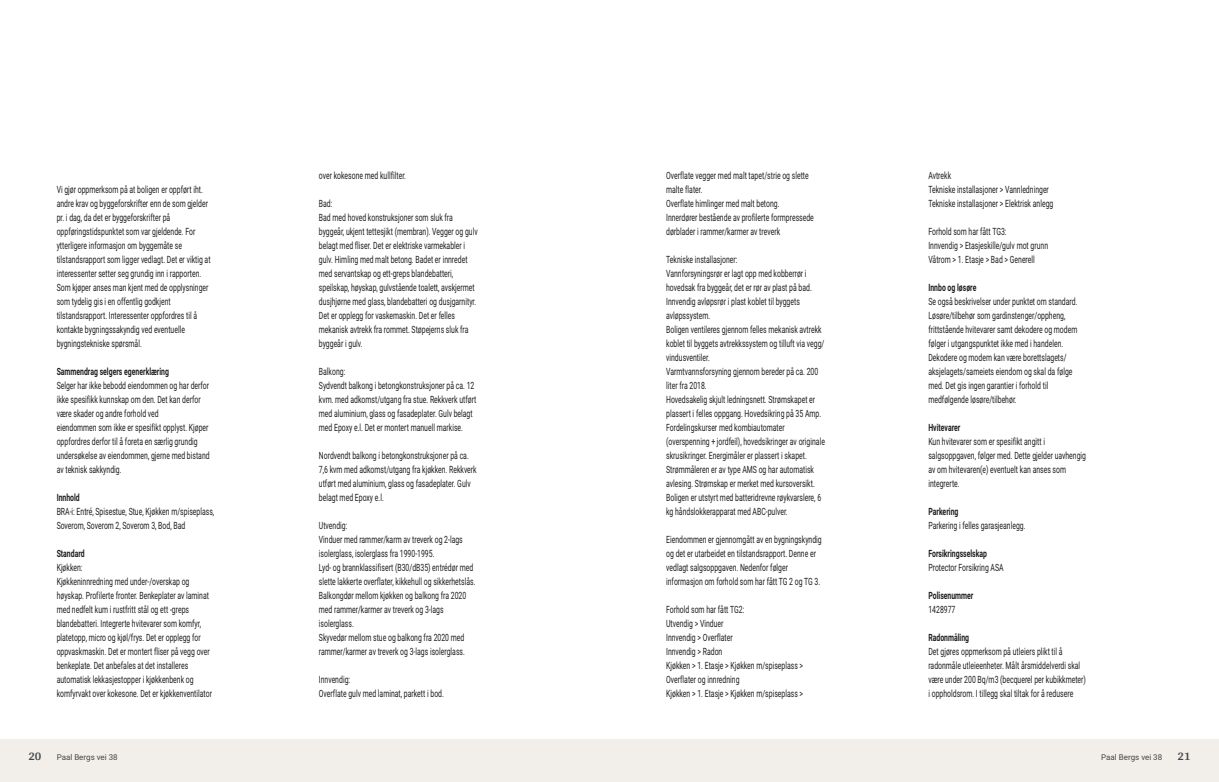
<style>
.page{position:relative;width:1219px;height:782px;background:#fff}
.page>*{position:absolute;margin:0;border:0;box-sizing:border-box;transform-origin:0 0}
.t1{font:700 12px "Arya";color:#414749}
.t2{font:10px/14px "Roboto Vitec";color:#1d1d1b;scale:.69 1}
.t3{font:700 10px "Roboto Vitec";color:#1d1d1b;scale:.69 1}
.t4{font:8px "Roboto Vitec";color:#414749}
</style>
<div class="page">
<div style="left:0;top:739px;width:612px;height:42px;background:#f2eeea"></div>
<div style="left:607px;top:739px;width:612px;height:42px;background:#f2eeea"></div>
<p class="t2" style="left:57px;top:181px;width:225px">Vi gjør oppmerksom på at boligen er oppført iht. andre krav og byggeforskrifter enn de som gjelder pr. i dag, da det er byggeforskrifter på oppføringstidspunktet som var gjeldende. For ytterligere informasjon om byggemåte se tilstandsrapport som ligger vedlagt. Det er viktig at interessenter setter seg grundig inn i rapporten.<br>Som kjøper anses man kjent med de opplysninger som tydelig gis i en offentlig godkjent tilstandsrapport. Interessenter oppfordres til å kontakte bygningssakyndig ved eventuelle bygningstekniske spørsmål.</p>
<p class="t3" style="left:57px;top:364px;width:164px">Sammendrag selgers egenerklæring</p>
<p class="t2" style="left:57px;top:377px;width:223px">Selger har ikke bebodd eiendommen og har derfor ikke spesifikk kunnskap om den. Det kan derfor være skader og andre forhold ved<br>eiendommen som ikke er spesifikt opplyst. Kjøper oppfordres derfor til å foreta en særlig grundig undersøkelse av eiendommen, gjerne med bistand av teknisk sakkyndig.</p>
<p class="t3" style="left:57px;top:490px;width:35px">Innhold</p>
<p class="t2" style="left:57px;top:503px;width:230px">BRA‑i: Entré, Spisestue, Stue, Kjøkken m/ spiseplass,<br>Soverom, Soverom 2, Soverom 3, Bod, Bad</p>
<p class="t3" style="left:57px;top:546px;width:42px">Standard</p>
<p class="t2" style="left:57px;top:559px;width:227px">Kjøkken:<br>Kjøkkeninnredning med under‑/ overskap og høyskap. Profilerte fronter. Benkeplater av laminat med nedfelt kum i rustfritt stål og ett ‑greps blandebatteri. Integrerte hvitevarer som komfyr, platetopp, micro og kjøl/ frys. Det er opplegg for oppvaskmaskin. Det er montert fliser på vegg over benkeplate. Det anbefales at det installeres automatisk lekkasjestopper i kjøkkenbenk og komfyrvakt over kokesone. Det er kjøkkenventilator</p>
<p class="t1" style="left:28px;top:749px;width:15px">20</p>
<p class="t4" style="left:57px;top:751px;width:63px">Paal Bergs vei 38</p>
<p class="t2" style="left:319px;top:167px;width:128px">over kokesone med kullfilter.</p>
<p class="t2" style="left:319px;top:195px;width:232px">Bad:<br>Bad med hoved konstruksjoner som sluk fra byggeår, ukjent tettesjikt (membran). Vegger og gulv belagt med fliser. Det er elektriske varmekabler i gulv. Himling med malt betong. Badet er innredet med servantskap og ett‑greps blandebatteri, speilskap, høyskap, gulvstående toalett, avskjermet dusjhjørne med glass, blandebatteri og dusjgarnityr.<br>Det er opplegg for vaskemaskin. Det er felles mekanisk avtrekk fra rommet. Støpejerns sluk fra byggeår i gulv.</p>
<p class="t2" style="left:319px;top:363px;width:230px">Balkong:<br>Sydvendt balkong i betongkonstruksjoner på ca. 12 kvm. med adkomst/ utgang fra stue. Rekkverk utført med aluminium, glass og fasadeplater. Gulv belagt med Epoxy e.l. Det er montert manuell markise.</p>
<p class="t2" style="left:319px;top:447px;width:230px">Nordvendt balkong i betongkonstruksjoner på ca.<br>7,6 kvm med adkomst/ utgang fra kjøkken. Rekkverk utført med aluminium, glass og fasadeplater. Gulv belagt med Epoxy e.l.</p>
<p class="t2" style="left:319px;top:517px;width:228px">Utvendig:<br>Vinduer med rammer/ karm av treverk og 2‑lags isolerglass, isolerglass fra 1990‑1995.<br>Lyd‑ og brannklassifisert (B30/ dB35) entrédør med slette lakkerte overflater, kikkehull og sikkerhetslås.<br>Balkongdør mellom kjøkken og balkong fra 2020 med rammer/ karmer av treverk og 3‑lags isolerglass.<br>Skyvedør mellom stue og balkong fra 2020 med rammer/ karmer av treverk og 3‑lags isolerglass.</p>
<p class="t2" style="left:319px;top:671px;width:183px">Innvendig:<br>Overflate gulv med laminat, parkett i bod.</p>
<p class="t2" style="left:666px;top:167px;width:216px">Overflate vegger med malt tapet/ strie og slette malte flater.<br>Overflate himlinger med malt betong.<br>Innerdører bestående av profilerte formpressede dørblader i rammer/ karmer av treverk</p>
<p class="t2" style="left:666px;top:251px;width:232px">Tekniske installasjoner:<br>Vannforsyningsrør er lagt opp med kobberrør i hovedsak fra byggeår, det er rør av plast på bad.<br>Innvendig avløpsrør i plast koblet til byggets avløpssystem.<br>Boligen ventileres gjennom felles mekanisk avtrekk koblet til byggets avtrekkssystem og tilluft via vegg/ vindusventiler.<br>Varmtvannsforsyning gjennom bereder på ca. 200 liter fra 2018.<br>Hovedsakelig skjult ledningsnett. Strømskapet er plassert i felles oppgang. Hovedsikring på 35 Amp.<br>Fordelingskurser med kombiautomater (overspenning + jordfeil), hovedsikringer av originale skrusikringer. Energimåler er plassert i skapet.<br>Strømmåleren er av type AMS og har automatisk avlesing. Strømskap er merket med kursoversikt.<br>Boligen er utstyrt med batteridrevne røykvarslere, 6 kg håndslokkerapparat med ABC‑pulver.</p>
<p class="t2" style="left:666px;top:531px;width:227px">Eiendommen er gjennomgått av en bygningskyndig og det er utarbeidet en tilstandsrapport. Denne er vedlagt salgsoppgaven. Nedenfor følger informasjon om forhold som har fått TG 2 og TG 3.</p>
<p class="t2" style="left:666px;top:601px;width:200px">Forhold som har fått TG2:<br>Utvendig &gt; Vinduer<br>Innvendig &gt; Overflater<br>Innvendig &gt; Radon<br>Kjøkken &gt; 1. Etasje &gt; Kjøkken m/ spiseplass &gt;<br>Overflater og innredning<br>Kjøkken &gt; 1. Etasje &gt; Kjøkken m/ spiseplass &gt;</p>
<p class="t2" style="left:928px;top:167px;width:183px">Avtrekk<br>Tekniske installasjoner &gt; Vannledninger<br>Tekniske installasjoner &gt; Elektrisk anlegg</p>
<p class="t2" style="left:928px;top:223px;width:175px">Forhold som har fått TG3:<br>Innvendig &gt; Etasjeskille/ gulv mot grunn<br>Våtrom &gt; 1. Etasje &gt; Bad &gt; Generell</p>
<p class="t3" style="left:928px;top:280px;width:71px">Innbo og løsøre</p>
<p class="t2" style="left:928px;top:293px;width:218px">Se også beskrivelser under punktet om standard.<br>Løsøre/ tilbehør som gardinstenger/ oppheng, frittstående hvitevarer samt dekodere og modem følger i utgangspunktet ikke med i handelen.<br>Dekodere og modem kan være borettslagets/ aksjelagets/ sameiets eiendom og skal da følge med. Det gis ingen garantier i forhold til medfølgende løsøre/ tilbehør.</p>
<p class="t3" style="left:928px;top:420px;width:48px">Hvitevarer</p>
<p class="t2" style="left:928px;top:433px;width:230px">Kun hvitevarer som er spesifikt angitt i salgsoppgaven, følger med. Dette gjelder uavhengig av om hvitevaren(e) eventuelt kan anses som integrerte.</p>
<p class="t3" style="left:928px;top:504px;width:45px">Parkering</p>
<p class="t2" style="left:928px;top:517px;width:142px">Parkering i felles garasjeanlegg.</p>
<p class="t3" style="left:928px;top:546px;width:86px">Forsikringsselskap</p>
<p class="t2" style="left:928px;top:559px;width:111px">Protector Forsikring ASA</p>
<p class="t3" style="left:928px;top:588px;width:67px">Polisenummer</p>
<p class="t2" style="left:928px;top:601px;width:41px">1428977</p>
<p class="t3" style="left:928px;top:630px;width:61px">Radonmåling</p>
<p class="t2" style="left:928px;top:643px;width:230px">Det gjøres oppmerksom på utleiers plikt til å radonmåle utleieenheter. Målt årsmiddelverdi skal være under 200 Bq/ m3 (becquerel per kubikkmeter) i oppholdsrom. I tillegg skal tiltak for å redusere</p>
<p class="t4" style="left:1101px;top:751px;width:63px">Paal Bergs vei 38</p>
<p class="t1" style="left:1177px;top:749px;width:15px">21</p>
</div>
